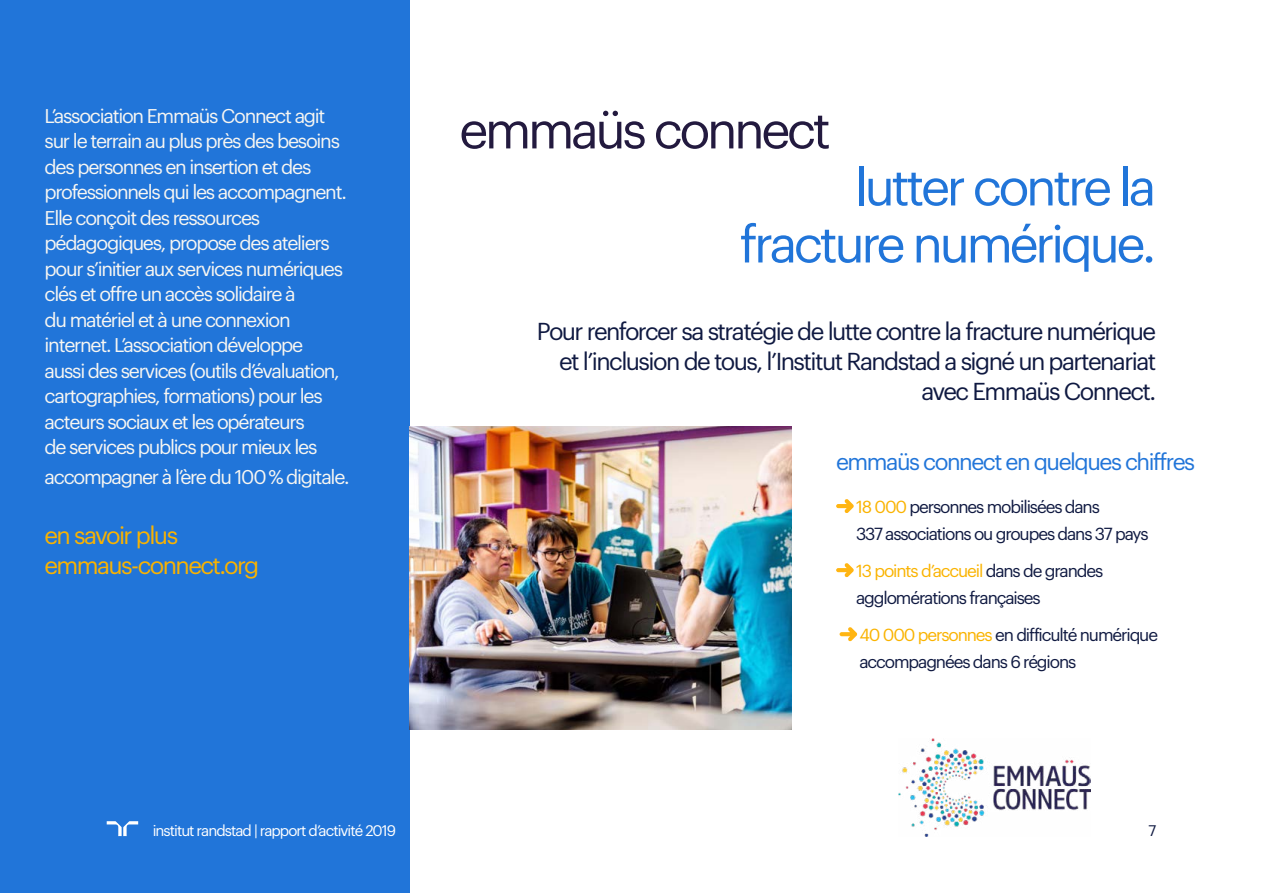
<style>
.page{position:relative;width:1263px;height:893px;background:#fff}
.page>*{position:absolute;margin:0;border:0;box-sizing:border-box;transform-origin:0 0}
.t1{font:51px/57px "Graphik";letter-spacing:-.065em;color:#2175d9;text-align:right}
.t2{font:51px "Graphik";letter-spacing:-.065em;color:#231a3f}
.t3{font:24px/30px "Graphik";letter-spacing:-.065em;color:#0f1941;text-align:right}
.t4{font:24px/30px "Graphik";letter-spacing:-.065em;color:#fab300}
.t5{font:22.8px "Graphik";letter-spacing:-.065em;color:#2175d9}
.t6{font:19.5px/25.5px "Graphik";letter-spacing:-.065em;color:#f7f6f2}
.t7{font:17.1px/26.7px "Graphik";letter-spacing:-.065em;color:#0f1941}
.t8{font:15px "Graphik";letter-spacing:-.065em;color:#fff}
.t9{font:15px "Graphik";color:#0f1941}
.s1{color:#fab300}
</style>
<div class="page">
<img style="left:898px;top:739px;width:192px;height:97px">
<div style="left:0;top:0;width:409px;height:893px;background:#2175d9"></div>
<svg style="left:107px;top:821px;width:31px;height:15px"></svg>
<svg style="left:836px;top:499px;width:18px;height:14px"></svg>
<svg style="left:836px;top:563px;width:18px;height:14px"></svg>
<svg style="left:839px;top:627px;width:18px;height:14px"></svg>
<img style="left:409px;top:427px;width:382px;height:302px">
<p class="t6" style="left:45px;top:101px;width:304px">L’association Emmaüs Connect agit sur le terrain au plus près des besoins des personnes en insertion et des professionnels qui les accompagnent.<br>Elle conçoit des ressources pédagogiques, propose des ateliers pour s’initier aux services numériques clés et offre un accès solidaire à<br>du matériel et à une connexion internet. L’association développe aussi des services (outils d’évaluation, cartographies, formations) pour les acteurs sociaux et les opérateurs<br>de services publics pour mieux les</p>
<p class="t6" style="left:45px;top:463px;width:306px">accompagner à l’ère du 100% digitale.</p>
<p class="t4" style="left:45px;top:519px;width:216px">en savoir plus emmaus-connect.org</p>
<p class="t8" style="left:153px;top:819px;width:245px">institut randstad | rapport d’activité 2019</p>
<h1 class="t2" style="left:459px;top:92px;width:373px">emmaüs connect</h1>
<h1 class="t1" style="left:740px;top:154px;width:418px">lutter contre la fracture numérique.</h1>
<p class="t3" style="left:537px;top:314px;width:621px">Pour renforcer sa stratégie de lutte contre la fracture numérique et l’inclusion de tous, l’Institut Randstad a signé un partenariat avec Emmaüs Connect.</p>
<p class="t5" style="left:836px;top:445px;width:361px">emmaüs connect en quelques chiffres</p>
<p class="t7" style="left:856px;top:492px;width:294px"><span class="s1">18 000</span> personnes mobilisées dans<br>337 associations ou groupes dans 37 pays</p>
<p class="t7" style="left:856px;top:556px;width:249px"><span class="s1">13 points d’accueil</span> dans de grandes agglomérations françaises</p>
<p class="t7" style="left:859px;top:620px;width:300px"><span class="s1">40 000 personnes</span> en difficulté numérique accompagnées dans 6 régions</p>
<p class="t9" style="left:1148px;top:819px;width:9px">7</p>
</div>
